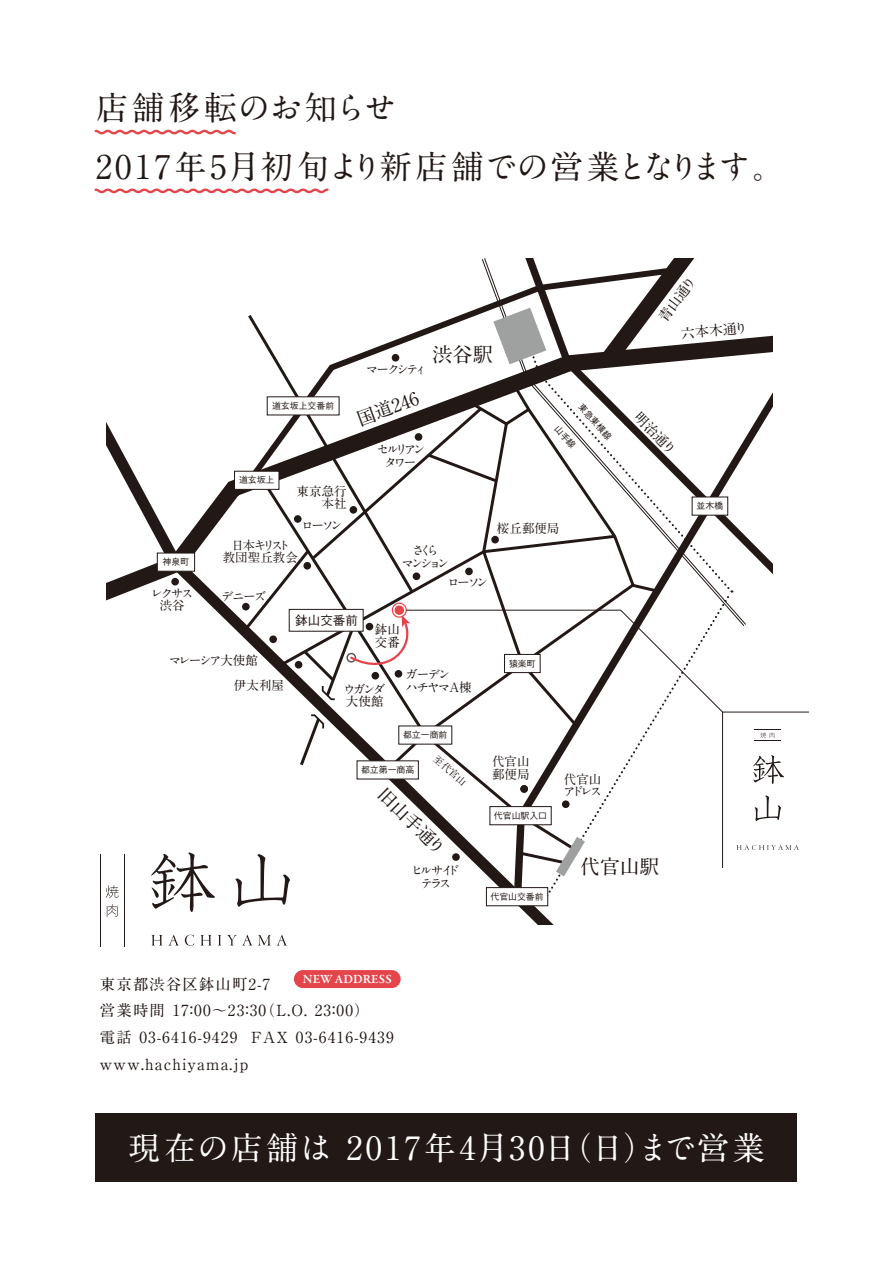
<style>
.page{position:relative;width:893px;height:1263px;background:#fff}
.page>*{position:absolute;margin:0;border:0;box-sizing:border-box;transform-origin:0 0}
.t1{font:700 32.7px/58.8px "A1 Mincho Std";letter-spacing:.03em;color:#221815}
.t2{font:700 32.25px "A1 Mincho Std";letter-spacing:.1em;color:#fff}
.t3{font:700 20.25px "A1 Mincho Std";color:#221815}
.t4{font:700 19.8px "A1 Mincho Std";color:#221815}
.t5{font:700 18.3px "A1 Mincho Std";color:#221815}
.t6{font:700 15.3px/26.8px "A1 Mincho Std";letter-spacing:.08em;color:#221815}
.t7{font:700 14.1px "A1 Mincho Std";color:#221815}
.t8{font:600 12.75px "Garamond Premr Pro";color:#fff}
.t9{font:700 12.6px/12.6px "A1 Mincho Std";letter-spacing:-.15em;color:#221815}
.t10{font:700 12.6px/12.6px "A1 Mincho Std";letter-spacing:-.045em;color:#221815;text-align:center}
.t11{font:700 12.6px/12.6px "A1 Mincho Std";letter-spacing:-.275em;color:#221815;text-align:center}
.t12{font:700 12.6px/12.6px "A1 Mincho Std";letter-spacing:-.27em;color:#221815;text-align:center}
.t13{font:700 12.6px/12.6px "A1 Mincho Std";letter-spacing:-.335em;color:#221815;text-align:center}
.t14{font:500 12.6px "Gothic BBB Pro";color:#221815}
.t15{font:700 9.75px "A1 Mincho Std";color:#221815}
.t16{font:500 8.85px "Gothic BBB Pro";color:#221815}
</style>
<div class="page">
<svg style="left:107px;top:424px;width:128px;height:194px"></svg>
<div style="left:171px;top:578px;width:8px;height:7px;background:#221815;border-radius:50%"></div>
<div style="left:157px;top:553px;width:38px;height:18px;background:#fff;border:1px solid #221815"></div>
<div style="left:234px;top:471px;width:45px;height:19px;background:#251b18"></div>
<div style="left:96px;top:1113px;width:701px;height:69px;background:#221815"></div>
<svg style="left:151px;top:852px;width:64px;height:60px"></svg>
<svg style="left:151px;top:935px;width:27px;height:10px"></svg>
<svg style="left:185px;top:935px;width:9px;height:11px"></svg>
<svg style="left:201px;top:935px;width:11px;height:10px"></svg>
<svg style="left:218px;top:935px;width:3px;height:10px"></svg>
<svg style="left:227px;top:935px;width:25px;height:10px"></svg>
<svg style="left:258px;top:935px;width:29px;height:10px"></svg>
<hr style="left:124px;top:854px;width:1px;height:93px;background:#221815">
<hr style="left:100px;top:854px;width:1px;height:93px;background:#221815">
<svg style="left:106px;top:885px;width:12px;height:13px"></svg>
<svg style="left:107px;top:904px;width:11px;height:13px"></svg>
<div style="left:294px;top:970px;width:107px;height:18px;background:#e4454b;border-radius:9px"></div>
<svg style="left:94px;top:129px;width:142px;height:6px"></svg>
<svg style="left:94px;top:188px;width:235px;height:6px"></svg>
<svg style="left:235px;top:258px;width:574px;height:649px"></svg>
<h1 class="t1" style="left:96px;top:74px;width:691px">店舗移転のお知らせ<br>2017年5月初旬より新店舗での営業となります。</h1>
<p class="t16" style="left:163px;top:555px;width:28px">神泉町</p>
<p class="t9" style="left:151px;top:585px;width:45px;text-align:center">レクサス渋谷</p>
<p class="t16" style="left:272px;top:399px;width:64px">道玄坂上交番前</p>
<p class="t16" style="left:239px;top:473px;width:37px">道玄坂上</p>
<p class="t9" style="left:297px;top:483px;width:52px;text-align:right">東京急行本社</p>
<p class="t9" style="left:301px;top:517px;width:43px">ローソン</p>
<p class="t9" style="left:366px;top:362px;width:63px">マークシティ</p>
<h3 class="t3" style="left:432px;top:338px;width:62px">渋谷駅</h3>
<p class="t5" style="left:353px;top:405px;width:65px;rotate:-20deg">国道246</p>
<p class="t16" style="left:585px;top:400px;width:46px;rotate:48deg">東急東横線</p>
<p class="t11" style="left:376px;top:441px;width:50px">セルリアンタワー</p>
<p class="t9" style="left:497px;top:520px;width:64px">桜丘郵便局</p>
<p class="t10" style="left:223px;top:537px;width:77px">日本キリスト<br>教団聖丘教会</p>
<p class="t13" style="left:402px;top:542px;width:49px">さくら<br>マンション</p>
<p class="t9" style="left:221px;top:588px;width:47px">デニーズ</p>
<p class="t14" style="left:295px;top:610px;width:64px">鉢山交番前</p>
<p class="t9" style="left:375px;top:621px;width:27px">鉢山交番</p>
<p class="t9" style="left:447px;top:574px;width:43px">ローソン</p>
<p class="t9" style="left:169px;top:652px;width:91px">マレーシア大使館</p>
<p class="t9" style="left:234px;top:677px;width:52px">伊太利屋</p>
<p class="t9" style="left:343px;top:681px;width:44px">ウガンダ大使館</p>
<p class="t9" style="left:405px;top:666px;width:68px">ガーデン<br>ハチヤマA棟</p>
<p class="t16" style="left:403px;top:728px;width:46px">都立一商前</p>
<p class="t15" style="left:440px;top:751px;width:42px;rotate:42deg">至代官山</p>
<p class="t16" style="left:361px;top:763px;width:55px">都立第一商高</p>
<p class="t5" style="left:391px;top:781px;width:88px;rotate:44deg">旧山手通り</p>
<p class="t16" style="left:509px;top:656px;width:28px">猿楽町</p>
<p class="t9" style="left:492px;top:753px;width:39px">代官山郵便局</p>
<p class="t16" style="left:494px;top:808px;width:55px">代官山駅入口</p>
<p class="t9" style="left:563px;top:771px;width:41px">代官山アドレス</p>
<p class="t7" style="left:652px;top:313px;width:54px;rotate:-53deg">青山通り</p>
<p class="t7" style="left:680px;top:322px;width:69px;rotate:-5deg">六本木通り</p>
<p class="t7" style="left:645px;top:406px;width:55px;rotate:45deg">明治通り</p>
<p class="t16" style="left:697px;top:499px;width:28px">並木橋</p>
<p class="t12" style="left:411px;top:862px;width:51px">ヒルサイドテラス</p>
<p class="t8" style="left:303px;top:971px;width:90px">NEW ADDRESS</p>
<p class="t6" style="left:100px;top:968px;width:295px">東京都渋谷区鉢山町2-7<br>営業時間 17：00～23：30（L.O. 23：00）<br>電話 03-6416-9429 FAX 03-6416-9439 www.hachiyama.jp</p>
<p class="t16" style="left:490px;top:889px;width:55px">代官山交番前</p>
<p class="t4" style="left:580px;top:851px;width:80px">代官山駅</p>
<h2 class="t2" style="left:128px;top:1122px;width:638px">現在の店舗は 2017年4月30日（日）まで営業</h2>
</div>
